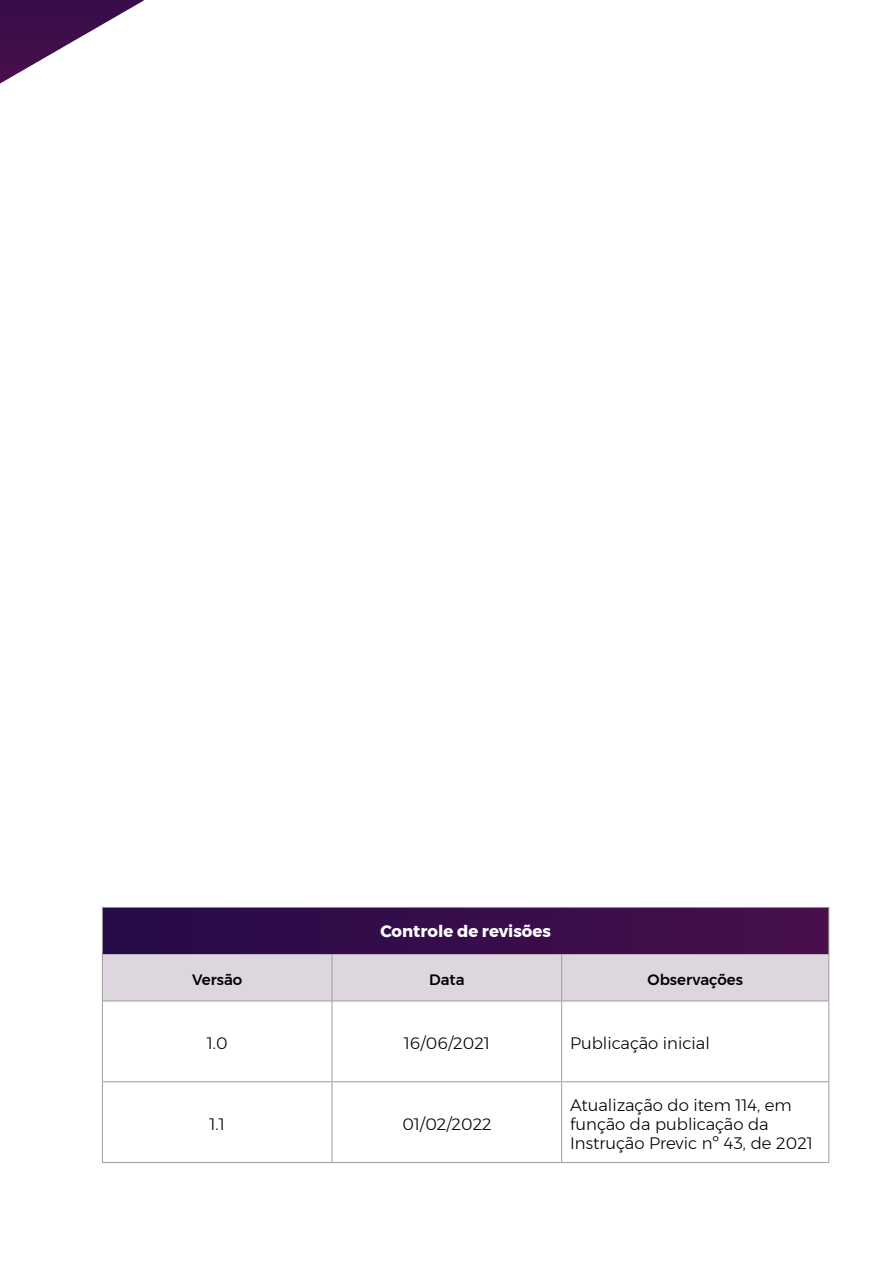
<style>
.page{position:relative;width:893px;height:1263px;background:#fff}
.page>*{position:absolute;margin:0;border:0;box-sizing:border-box;transform-origin:0 0}
.t1{font:300 16.5px/18.9px "Montserrat";color:#000}
.t2{font:700 16.5px "Montserrat";color:#fff}
.t3{font:500 15px "Montserrat";color:#000}
</style>
<div class="page">
<div style="left:102px;top:907px;width:727px;height:47px;background:linear-gradient(to right,#250b48,#480f4c)"></div>
<div style="left:103px;top:954px;width:725px;height:46px;background:#ded6de"></div>
<hr style="left:102px;top:907px;width:230px;height:1px;background:#9d9d9c">
<hr style="left:102px;top:908px;width:1px;height:46px;background:#9d9d9c">
<hr style="left:332px;top:907px;width:230px;height:1px;background:#9d9d9c">
<hr style="left:562px;top:907px;width:267px;height:1px;background:#9d9d9c">
<hr style="left:828px;top:908px;width:1px;height:46px;background:#9d9d9c">
<hr style="left:102px;top:954px;width:1px;height:46px;background:#9d9d9c">
<hr style="left:332px;top:954px;width:1px;height:46px;background:#9d9d9c">
<hr style="left:561px;top:954px;width:1px;height:46px;background:#9d9d9c">
<hr style="left:828px;top:954px;width:1px;height:46px;background:#9d9d9c">
<hr style="left:102px;top:1000px;width:230px;height:1px;background:#9d9d9c">
<hr style="left:102px;top:1001px;width:1px;height:80px;background:#9d9d9c">
<hr style="left:332px;top:1000px;width:230px;height:1px;background:#9d9d9c">
<hr style="left:332px;top:1001px;width:1px;height:80px;background:#9d9d9c">
<hr style="left:562px;top:1000px;width:267px;height:1px;background:#9d9d9c">
<hr style="left:561px;top:1001px;width:1px;height:80px;background:#9d9d9c">
<hr style="left:828px;top:1001px;width:1px;height:80px;background:#9d9d9c">
<hr style="left:102px;top:1081px;width:230px;height:1px;background:#9d9d9c">
<hr style="left:102px;top:1082px;width:1px;height:80px;background:#9d9d9c">
<hr style="left:332px;top:1081px;width:230px;height:1px;background:#9d9d9c">
<hr style="left:332px;top:1082px;width:1px;height:80px;background:#9d9d9c">
<hr style="left:562px;top:1081px;width:267px;height:1px;background:#9d9d9c">
<hr style="left:561px;top:1082px;width:1px;height:80px;background:#9d9d9c">
<hr style="left:828px;top:1082px;width:1px;height:80px;background:#9d9d9c">
<hr style="left:102px;top:1162px;width:230px;height:1px;background:#9d9d9c">
<hr style="left:332px;top:1162px;width:230px;height:1px;background:#9d9d9c">
<hr style="left:562px;top:1162px;width:267px;height:1px;background:#9d9d9c">
<svg style="left:0;top:0;width:144px;height:84px"></svg>
<p class="t2" style="left:380px;top:917px;width:172px">Controle de revisões</p>
<p class="t3" style="left:192px;top:968px;width:52px">Versão</p>
<p class="t3" style="left:429px;top:968px;width:37px">Data</p>
<p class="t3" style="left:648px;top:968px;width:97px">Observações</p>
<p class="t1" style="left:207px;top:1034px;width:22px">1.0</p>
<p class="t1" style="left:404px;top:1034px;width:87px">16/06/2021</p>
<p class="t1" style="left:570px;top:1034px;width:141px">Publicação inicial</p>
<p class="t1" style="left:210px;top:1114px;width:17px">1.1</p>
<p class="t1" style="left:402px;top:1114px;width:91px">01/02/2022</p>
<p class="t1" style="left:570px;top:1095px;width:244px">Atualização do item 114, em função da publicação da<br>Instrução Previc nº 43, de 2021</p>
</div>
